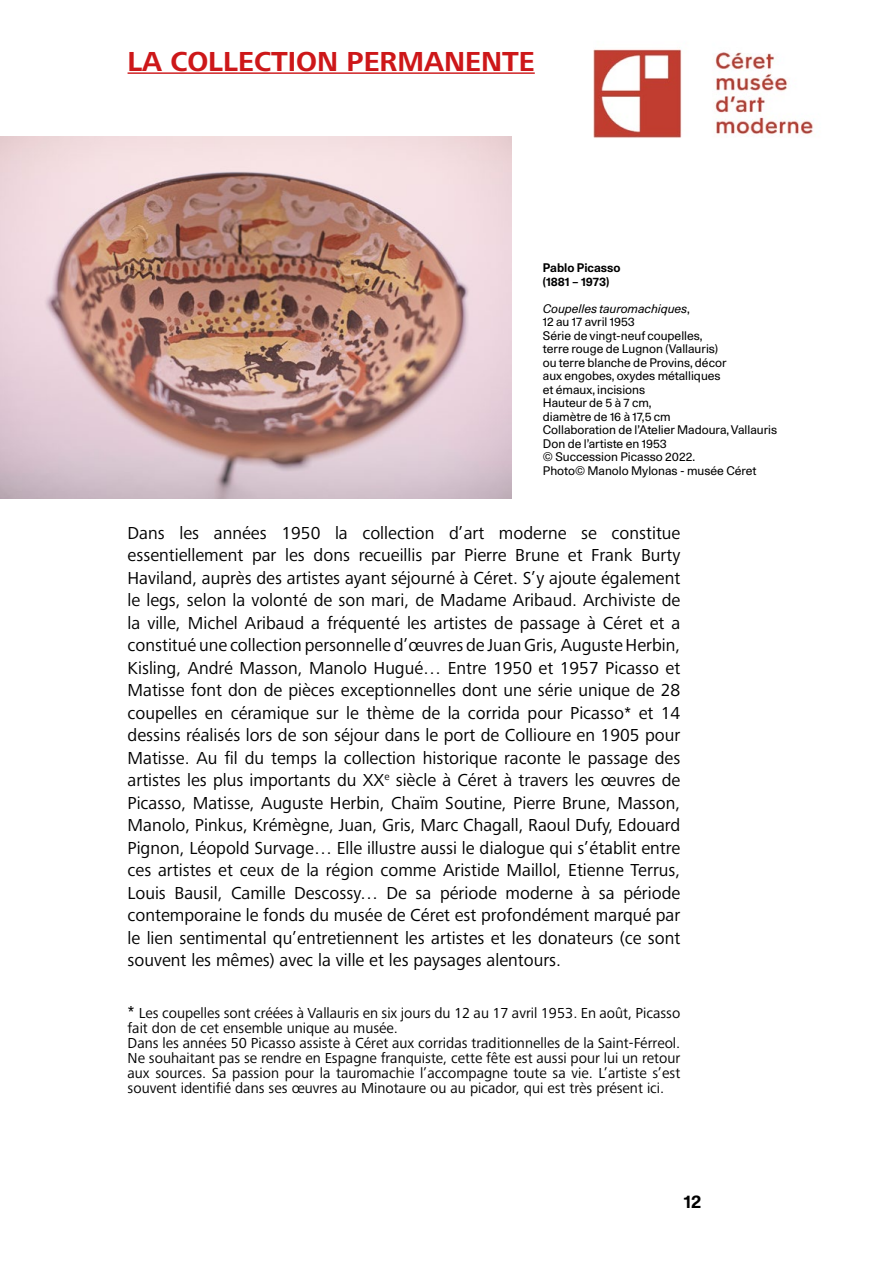
<style>
.page{position:relative;width:893px;height:1263px;background:#fff}
.page>*{position:absolute;margin:0;border:0;box-sizing:border-box;transform-origin:0 0}
.t1{font:700 28.5px "Frutiger Next";color:#cd1719}
.t2{font:18px/22.5px "Frutiger Next";color:#000;text-align:justify}
.t3{font:700 18px "Unica 77 LL";color:#000}
.t4{font:15px/15px "Frutiger Next";color:#000}
.t5{font:12px/13.5px "Unica 77 LL";color:#000}
.t6{font:700 12px/13.5px "Unica 77 LL";color:#000}
.s1{font-style:italic}
.s2{font-size:18px}
</style>
<div class="page">
<img style="left:594px;top:49px;width:219px;height:89px">
<hr style="left:128px;top:72px;width:407px;height:2px;background:#cd1719">
<img style="left:0;top:137px;width:512px;height:361px">
<h1 class="t1" style="left:128px;top:45px;width:409px">LA COLLECTION PERMANENTE</h1>
<p class="t6" style="left:543px;top:261px;width:79px">Pablo Picasso (1881 – 1973)</p>
<p class="t5" style="left:543px;top:301px;width:236px"><span class="s1">Coupelles tauromachiques</span>,<br>12 au 17 avril 1953<br>Série de vingt-neuf coupelles,<br>terre rouge de Lugnon (Vallauris)<br>ou terre blanche de Provins, décor<br>aux engobes, oxydes métalliques<br>et émaux, incisions<br>Hauteur de 5 à 7 cm,<br>diamètre de 16 à 17,5 cm<br>Collaboration de l’Atelier Madoura, Vallauris<br>Don de l’artiste en 1953<br>© Succession Picasso 2022.<br>Photo© Manolo Mylonas - musée Céret</p>
<p class="t2" style="left:128px;top:522px;width:554px">Dans les années 1950 la collection d’art moderne se constitue essentiellement par les dons recueillis par Pierre Brune et Frank Burty Haviland, auprès des artistes ayant séjourné à Céret. S’y ajoute également le legs, selon la volonté de son mari, de Madame Aribaud. Archiviste de la ville, Michel Aribaud a fréquenté les artistes de passage à Céret et a constitué une collection personnelle d’œuvres de Juan Gris, Auguste Herbin, Kisling, André Masson, Manolo Hugué… Entre 1950 et 1957 Picasso et Matisse font don de pièces exceptionnelles dont une série unique de 28 coupelles en céramique sur le thème de la corrida pour Picasso* et 14 dessins réalisés lors de son séjour dans le port de Collioure en 1905 pour Matisse. Au fil du temps la collection historique raconte le passage des artistes les plus importants du XX<sup>e</sup> siècle à Céret à travers les œuvres de Picasso, Matisse, Auguste Herbin, Chaïm Soutine, Pierre Brune, Masson, Manolo, Pinkus, Krémègne, Juan, Gris, Marc Chagall, Raoul Dufy, Edouard Pignon, Léopold Survage… Elle illustre aussi le dialogue qui s’établit entre ces artistes et ceux de la région comme Aristide Maillol, Etienne Terrus, Louis Bausil, Camille Descossy… De sa période moderne à sa période contemporaine le fonds du musée de Céret est profondément marqué par le lien sentimental qu’entretiennent les artistes et les donateurs (ce sont souvent les mêmes) avec la ville et les paysages alentours.</p>
<p class="t4" style="left:128px;top:1005px;width:554px"><span class="s2">*</span> Les coupelles sont créées à Vallauris en six jours du 12 au 17 avril 1953. En août, Picasso fait don de cet ensemble unique au musée.<br>Dans les années 50 Picasso assiste à Céret aux corridas traditionnelles de la Saint-Férreol.<br>Ne souhaitant pas se rendre en Espagne franquiste, cette fête est aussi pour lui un retour aux sources. Sa passion pour la tauromachie l’accompagne toute sa vie. L’artiste s’est souvent identifié dans ses œuvres au Minotaure ou au picador, qui est très présent ici.</p>
<p class="t3" style="left:684px;top:1189px;width:19px">12</p>
</div>
